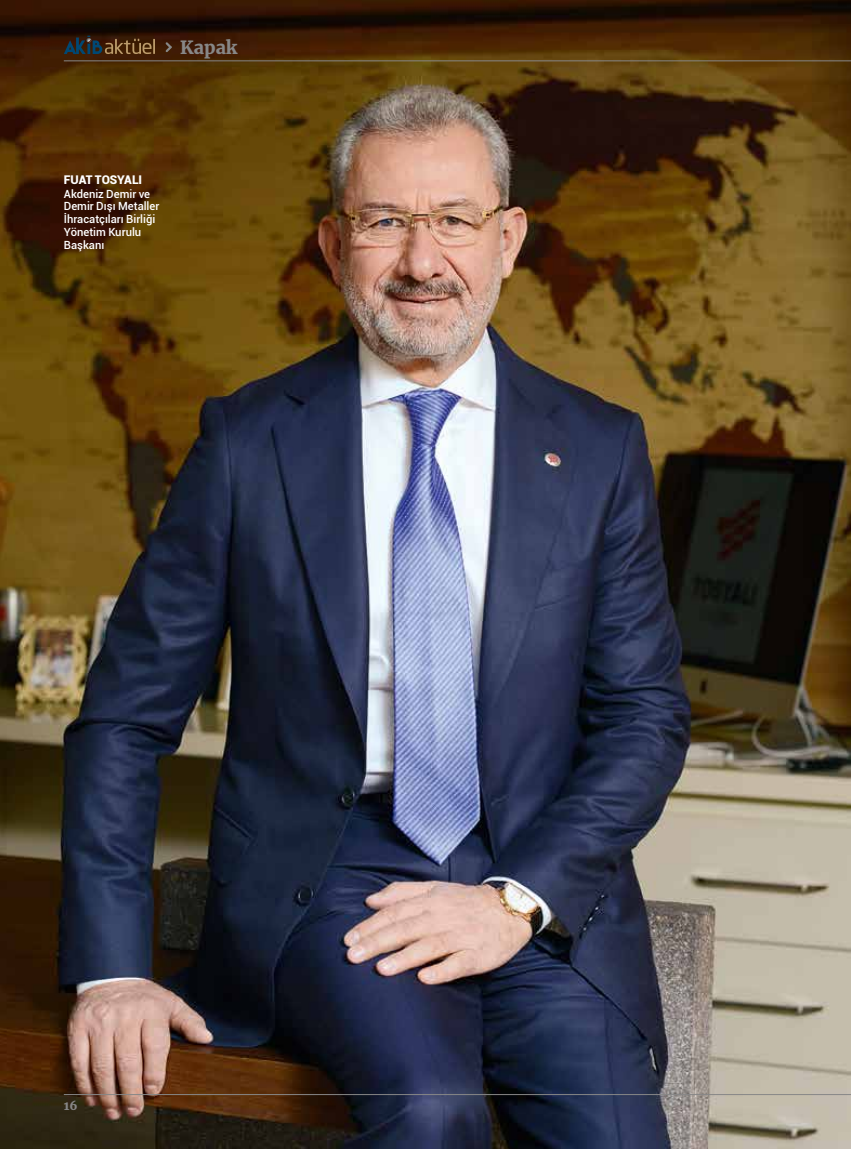
<style>
.page{position:relative;width:851px;height:1149px;background:#fff}
.page>*{position:absolute;margin:0;border:0;box-sizing:border-box;transform-origin:0 0}
.t1{font:900 18px "Merriweather";color:#878787}
.t2{font:900 12px "Roboto";letter-spacing:-.01em;color:#fff}
.t3{font:900 12px "Merriweather";color:#878787}
.t4{font:500 11.25px/12.8px "Roboto";color:#fff}
</style>
<div class="page">
<img style="left:0;top:0;width:850px;height:1148px">
<hr style="left:64px;top:60px;width:786px;height:1px;background:#878787">
<svg style="left:64px;top:36px;width:91px;height:18px;background:#453627"></svg>
<svg style="left:163px;top:40px;width:11px;height:14px"></svg>
<hr style="left:64px;top:1093px;width:786px;height:1px;background:#878787">
<h1 class="t1" style="left:180px;top:35px;width:59px">Kapak</h1>
<p class="t2" style="left:64px;top:171px;width:80px">FUAT TOSYALI</p>
<p class="t4" style="left:64px;top:187px;width:97px">Akdeniz Demir ve<br>Demir Dışı Metaller<br>İhracatçıları Birliği<br>Yönetim Kurulu<br>Başkanı</p>
<p class="t3" style="left:64px;top:1096px;width:15px">16</p>
</div>
